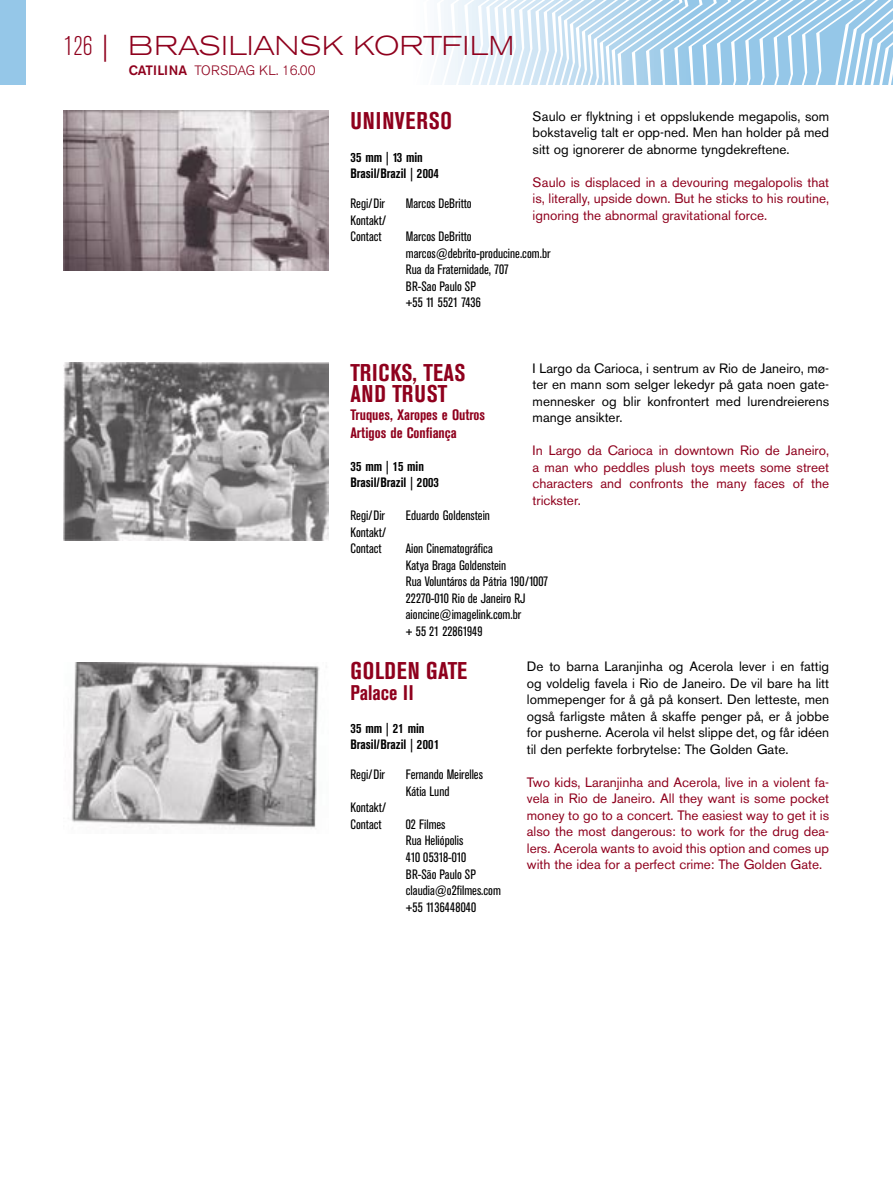
<style>
.page{position:relative;width:893px;height:1191px;background:#fff}
.page>*{position:absolute;margin:0;border:0;box-sizing:border-box;transform-origin:0 0}
.t1{font:300 expanded 27px "Akzidenz Grotesk BE";color:#8f001d}
.brødtekst_film{font:700 condensed 24px "Akzidenz Grotesk BE";letter-spacing:.035em;color:#8f001d}
.brødtekst_film-2{font:700 condensed 21px "Akzidenz Grotesk BE";color:#8f001d}
.brødtekst_film-3{font:700 condensed 15px "Akzidenz Grotesk BE";color:#8f001d}
.brødtekst_film-4{font:13.5px/16.5px "Akzidenz Grotesk BE";color:#000;text-align:justify}
.brødtekst_film-5{font:13.5px/16.5px "Akzidenz Grotesk BE";color:#8f001d;text-align:justify}
.brødtekst_film-6{font:condensed 13.5px "Akzidenz Grotesk BE";color:#000}
.brødtekst_film-7{font:700 condensed 13.5px "Akzidenz Grotesk BE";color:#000}
.t2{font:300 13.5px "Akzidenz Grotesk BE";color:#8f001d}
.s1{font-stretch:condensed}
.s2{font-weight:500}
</style>
<div class="page">
<svg style="left:441px;top:0;width:452px;height:84px"></svg>
<div style="left:0;top:0;width:26px;height:85px;background:#95c7e8"></div>
<img style="left:64px;top:111px;width:264px;height:159px">
<img style="left:64px;top:362px;width:264px;height:179px">
<img style="left:71px;top:662px;width:249px;height:167px">
<p class="t1" style="left:64px;top:31px;width:452px"><span class="s1">126</span> | BRASILIANSK KORTFILM</p>
<p class="t2" style="left:129px;top:63px;width:188px"><span class="s2">CATILINA</span> TORSDAG KL. 16.00</p>
<p class="brødtekst_film-4" style="left:533px;top:108px;width:298px">Saulo er flyktning i et oppslukende megapolis, som bokstavelig talt er opp-ned. Men han holder på med sitt og ignorerer de abnorme tyngdekreftene.</p>
<p class="brødtekst_film-5" style="left:533px;top:174px;width:298px">Saulo is displaced in a devouring megalopolis that is, literally, upside down. But he sticks to his routine, ignoring the abnormal gravitational force.</p>
<p class="brødtekst_film" style="left:350px;top:107px;width:103px">UNINVERSO</p>
<p class="brødtekst_film-7" style="left:350px;top:149px;width:74px">35 mm | 13 min</p>
<p class="brødtekst_film-7" style="left:350px;top:166px;width:90px">Brasil/Brazil | 2004</p>
<p class="brødtekst_film-6" style="left:350px;top:196px;width:36px">Regi/Dir</p>
<p class="brødtekst_film-6" style="left:406px;top:196px;width:67px">Marcos DeBritto</p>
<p class="brødtekst_film-6" style="left:350px;top:213px;width:37px">Kontakt/</p>
<p class="brødtekst_film-6" style="left:350px;top:229px;width:33px">Contact</p>
<p class="brødtekst_film-6" style="left:406px;top:229px;width:67px">Marcos DeBritto</p>
<p class="brødtekst_film-6" style="left:406px;top:246px;width:146px">marcos@debrito-producine.com.br</p>
<p class="brødtekst_film-6" style="left:406px;top:262px;width:105px">Rua da Fraternidade, 707</p>
<p class="brødtekst_film-6" style="left:406px;top:279px;width:72px">BR-Sao Paulo SP</p>
<p class="brødtekst_film-6" style="left:406px;top:295px;width:77px">+55 11 5521 7436</p>
<p class="brødtekst_film-4" style="left:533px;top:360px;width:298px">I Largo da Carioca, i sentrum av Rio de Janeiro, mø&shy;ter en mann som selger lekedyr på gata noen gate&shy;mennesker og blir konfrontert med lurendreierens mange ansikter.</p>
<p class="brødtekst_film-5" style="left:533px;top:442px;width:298px">In Largo da Carioca in downtown Rio de Janeiro, a man who peddles plush toys meets some street characters and confronts the many faces of the trickster.</p>
<p class="brødtekst_film" style="left:350px;top:358px;width:117px">TRICKS, TEAS</p>
<p class="brødtekst_film" style="left:350px;top:379px;width:98px">AND TRUST</p>
<p class="brødtekst_film-3" style="left:350px;top:406px;width:136px">Truques, Xaropes e Outros</p>
<p class="brødtekst_film-3" style="left:350px;top:424px;width:108px">Artigos de Confiança</p>
<p class="brødtekst_film-7" style="left:350px;top:458px;width:75px">35 mm | 15 min</p>
<p class="brødtekst_film-7" style="left:350px;top:475px;width:90px">Brasil/Brazil | 2003</p>
<p class="brødtekst_film-6" style="left:350px;top:508px;width:36px">Regi/Dir</p>
<p class="brødtekst_film-6" style="left:406px;top:508px;width:86px">Eduardo Goldenstein</p>
<p class="brødtekst_film-6" style="left:350px;top:524px;width:37px">Kontakt/</p>
<p class="brødtekst_film-6" style="left:350px;top:541px;width:33px">Contact</p>
<p class="brødtekst_film-6" style="left:406px;top:541px;width:88px">Aion Cinematográfica</p>
<p class="brødtekst_film-6" style="left:406px;top:557px;width:102px">Katya Braga Goldenstein</p>
<p class="brødtekst_film-6" style="left:406px;top:574px;width:144px">Rua Voluntáros da Pátria 190/1007</p>
<p class="brødtekst_film-6" style="left:406px;top:590px;width:121px">22270-010 Rio de Janeiro RJ</p>
<p class="brødtekst_film-6" style="left:406px;top:607px;width:117px">aioncine@imagelink.com.br</p>
<p class="brødtekst_film-6" style="left:406px;top:623px;width:78px">+ 55 21 22861949</p>
<p class="brødtekst_film" style="left:350px;top:657px;width:118px">GOLDEN GATE</p>
<p class="brødtekst_film-2" style="left:350px;top:680px;width:65px">Palace II</p>
<p class="brødtekst_film-7" style="left:350px;top:720px;width:76px">35 mm | 21 min</p>
<p class="brødtekst_film-7" style="left:350px;top:737px;width:91px">Brasil/Brazil | 2001</p>
<p class="brødtekst_film-6" style="left:350px;top:767px;width:36px">Regi/Dir</p>
<p class="brødtekst_film-6" style="left:406px;top:767px;width:79px">Fernando Meirelles</p>
<p class="brødtekst_film-6" style="left:406px;top:784px;width:45px">Kátia Lund</p>
<p class="brødtekst_film-6" style="left:350px;top:800px;width:37px">Kontakt/</p>
<p class="brødtekst_film-6" style="left:350px;top:817px;width:33px">Contact</p>
<p class="brødtekst_film-6" style="left:406px;top:817px;width:41px">02 Filmes</p>
<p class="brødtekst_film-6" style="left:406px;top:833px;width:59px">Rua Heliópolis</p>
<p class="brødtekst_film-6" style="left:406px;top:850px;width:62px">410 05318-010</p>
<p class="brødtekst_film-6" style="left:406px;top:866px;width:72px">BR-São Paulo SP</p>
<p class="brødtekst_film-6" style="left:406px;top:883px;width:97px">claudia@o2filmes.com</p>
<p class="brødtekst_film-6" style="left:406px;top:899px;width:72px">+55 1136448040</p>
<p class="brødtekst_film-4" style="left:527px;top:658px;width:304px">De to barna Laranjinha og Acerola lever i en fattig og voldelig favela i Rio de Janeiro. De vil bare ha litt lommepenger for å gå på konsert. Den letteste, men også farligste måten å skaffe penger på, er å jobbe for pusherne. Acerola vil helst slippe det, og får idéen til den perfekte forbrytelse: The Golden Gate.</p>
<p class="brødtekst_film-5" style="left:527px;top:773px;width:304px">Two kids, Laranjinha and Acerola, live in a violent fa&shy;vela in Rio de Janeiro. All they want is some pocket money to go to a concert. The easiest way to get it is also the most dangerous: to work for the drug dea&shy;lers. Acerola wants to avoid this option and comes up with the idea for a perfect crime: The Golden Gate.</p>
</div>
